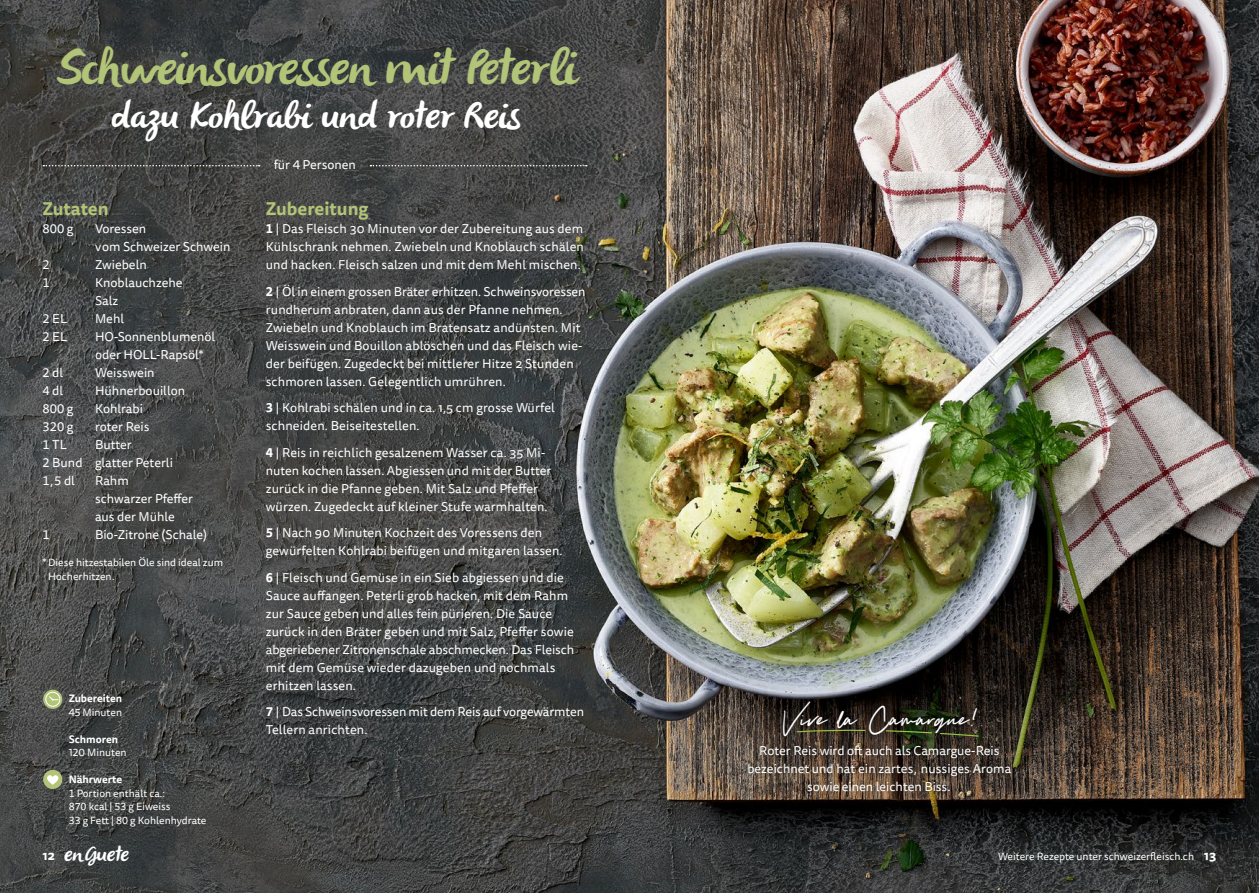
<style>
.page{position:relative;width:1259px;height:893px;background:#fff}
.page>*{position:absolute;margin:0;border:0;box-sizing:border-box;transform-origin:0 0}
.t1{font:italic 49.5px "Olivier";letter-spacing:-.025em;color:#b1c477}
.t2{font:42px "Distinct Style Script";color:#fff}
.t3{font:italic 37.5px "Olivier";color:#fff}
.t4{font:italic 21px "Olivier";color:#fff}
.t5{font:700 18px "Tisa Sans Pro";color:#b1c477}
.t6{font:12.75px/18px "Tisa Sans Pro";letter-spacing:.01em;color:#fff}
.t7{font:12.75px/18px "Tisa Sans Pro";letter-spacing:-.01em;color:#fff}
.t8{font:10.5px/13.5px "Tisa Sans Pro";color:#fff}
.t9{font:700 10.5px "Tisa Sans Pro";color:#fff}
.s1{font-weight:700}
.s2{font-family:"Tisa Sans Pro";font-weight:700;font-style:normal;font-size:12.75px}
.s3{font-weight:700;font-size:12.75px}
</style>
<div class="page">
<img style="left:0;top:0;width:1259px;height:893px">
<svg style="left:43px;top:165px;width:217px;height:1px"></svg>
<svg style="left:370px;top:165px;width:217px;height:1px"></svg>
<svg style="left:43px;top:690px;width:19px;height:19px"></svg>
<div style="left:45px;top:692px;width:15px;height:15px;border:1px solid #fff;border-radius:50%"></div>
<svg style="left:49px;top:696px;width:10px;height:5px"></svg>
<div style="left:43px;top:770px;width:19px;height:19px;background:#b1c477;border-radius:50%"></div>
<svg style="left:47px;top:775px;width:11px;height:10px"></svg>
<div style="left:739px;top:693px;width:281px;height:107px;background:#000;opacity:.67"></div>
<svg style="left:796px;top:729px;width:70px;height:4px"></svg>
<svg style="left:939px;top:732px;width:40px;height:5px"></svg>
<svg style="left:885px;top:730px;width:48px;height:4px"></svg>
<h1 class="t1" style="left:55px;top:40px;width:522px">Sc hweinsvoressen mitPeterli</h1>
<h3 class="t3" style="left:110px;top:94px;width:420px">dazu Kohlrabi und roterReis</h3>
<h3 class="t5" style="left:43px;top:195px;width:68px">Zutaten</h3>
<p class="t6" style="left:43px;top:220px;width:32px">800 g</p>
<p class="t6" style="left:95px;top:220px;width:137px">Voressen<br>vom Schweizer Schwein</p>
<p class="t6" style="left:43px;top:256px;width:9px">2</p>
<p class="t6" style="left:95px;top:256px;width:53px">Zwiebeln</p>
<p class="t6" style="left:43px;top:274px;width:9px">1</p>
<p class="t6" style="left:95px;top:274px;width:89px">Knoblauchzehe<br>Salz</p>
<p class="t6" style="left:43px;top:310px;width:26px">2 EL</p>
<p class="t6" style="left:95px;top:310px;width:31px">Mehl</p>
<p class="t6" style="left:43px;top:328px;width:26px">2 EL</p>
<p class="t6" style="left:95px;top:328px;width:122px">HO-Sonnenblumenöl oder HOLL-Rapsöl*</p>
<p class="t6" style="left:43px;top:364px;width:22px">2 dl</p>
<p class="t6" style="left:95px;top:364px;width:61px">Weisswein</p>
<p class="t6" style="left:43px;top:382px;width:22px">4 dl</p>
<p class="t6" style="left:95px;top:382px;width:92px">Hühnerbouillon</p>
<p class="t6" style="left:43px;top:400px;width:32px">800 g</p>
<p class="t6" style="left:95px;top:400px;width:49px">Kohlrabi</p>
<p class="t6" style="left:43px;top:418px;width:32px">320 g</p>
<p class="t6" style="left:95px;top:418px;width:56px">roter Reis</p>
<p class="t6" style="left:43px;top:436px;width:26px">1 TL</p>
<p class="t6" style="left:43px;top:436px;width:132px;text-indent:53px">Butter<br>2 Bund glatter Peterli<br>1,5 dl</p>
<p class="t6" style="left:95px;top:472px;width:100px">Rahm<br>schwarzer Pfeffer aus der Mühle</p>
<p class="t6" style="left:43px;top:526px;width:9px">1</p>
<p class="t6" style="left:95px;top:526px;width:114px">Bio-Zitrone (Schale)</p>
<p class="t8" style="left:48px;top:556px;width:176px;text-indent:-6px">* Diese hitzestabilen Öle sind ideal zum<br>Hocherhitzen.</p>
<p class="t9" style="left:69px;top:691px;width:55px">Zubereiten</p>
<p class="t8" style="left:69px;top:706px;width:55px">45 Minuten</p>
<p class="t9" style="left:69px;top:731px;width:51px">Schmoren</p>
<p class="t8" style="left:69px;top:746px;width:59px">120 Minuten</p>
<p class="t9" style="left:69px;top:772px;width:55px">Nährwerte</p>
<p class="t8" style="left:69px;top:787px;width:139px">1 Portion enthält ca.:<br>870 kcal | 53 g Eiweiss<br>33 g Fett | 80 g Kohlenhydrate</p>
<p class="t6" style="left:274px;top:156px;width:84px">für 4 Personen</p>
<h3 class="t5" style="left:266px;top:195px;width:104px">Zubereitung</h3>
<p class="t6" style="left:266px;top:220px;width:319px;text-align:justify"><span class="s1">1</span> | Das Fleisch 30 Minuten vor der Zubereitung aus dem Kühlschrank nehmen. Zwiebeln und Knoblauch schälen und hacken. Fleisch salzen und mit dem Mehl mischen.</p>
<p class="t6" style="left:266px;top:283px;width:321px"><span class="s1">2</span> | Öl in einem grossen Bräter erhitzen. Schweinsvoressen rundherum anbraten, dann aus der Pfanne nehmen.<br>Zwiebeln und Knoblauch im Bratensatz andünsten. Mit Weisswein und Bouillon ablöschen und das Fleisch wie&shy;der beifügen. Zugedeckt bei mittlerer Hitze 2 Stunden schmoren lassen. Gelegentlich umrühren.</p>
<p class="t6" style="left:266px;top:399px;width:291px"><span class="s1">3</span> | Kohlrabi schälen und in ca. 1,5 cm grosse Würfel schneiden. Beiseitestellen.</p>
<p class="t6" style="left:266px;top:444px;width:287px"><span class="s1">4</span> | Reis in reichlich gesalzenem Wasser ca. 35 Mi&shy;nuten kochen lassen. Abgiessen und mit der Butter zurück in die Pfanne geben. Mit Salz und Pfeffer würzen. Zugedeckt auf kleiner Stufe warmhalten.</p>
<p class="t6" style="left:266px;top:524px;width:298px"><span class="s1">5</span> | Nach 90 Minuten Kochzeit des Voressens den gewürfelten Kohlrabi beifügen und mitgaren lassen.</p>
<p class="t6" style="left:266px;top:569px;width:310px"><span class="s1">6</span> | Fleisch und Gemüse in ein Sieb abgiessen und die Sauce auffangen. Peterli grob hacken, mit dem Rahm zur Sauce geben und alles fein pürieren. Die Sauce zurück in den Bräter geben und mit Salz, Pfeffer sowie abgeriebener Zitronenschale abschmecken. Das Fleisch mit dem Gemüse wieder dazugeben und nochmals erhitzen lassen.</p>
<p class="t7" style="left:266px;top:703px;width:320px"><span class="s1">7</span> | Das Schweinsvoressen mit dem Reis auf vorgewärmten<br>Tellern anrichten.</p>
<h2 class="t2" style="left:781px;top:699px;width:198px">Vive la Camargue!</h2>
<p class="t6" style="left:747px;top:742px;width:265px;text-align:center">Roter Reis wird oft auch als Camargue-Reis bezeichnet und hat ein zartes, nussiges Aroma sowie einen leichten Biss.</p>
<h3 class="t4" style="left:43px;top:842px;width:92px"><span class="s2">1 2</span> en Guete</h3>
<p class="t8" style="left:998px;top:850px;width:220px">Weitere Rezepte unter schweizerfleisch.ch <span class="s3">13</span></p>
</div>
